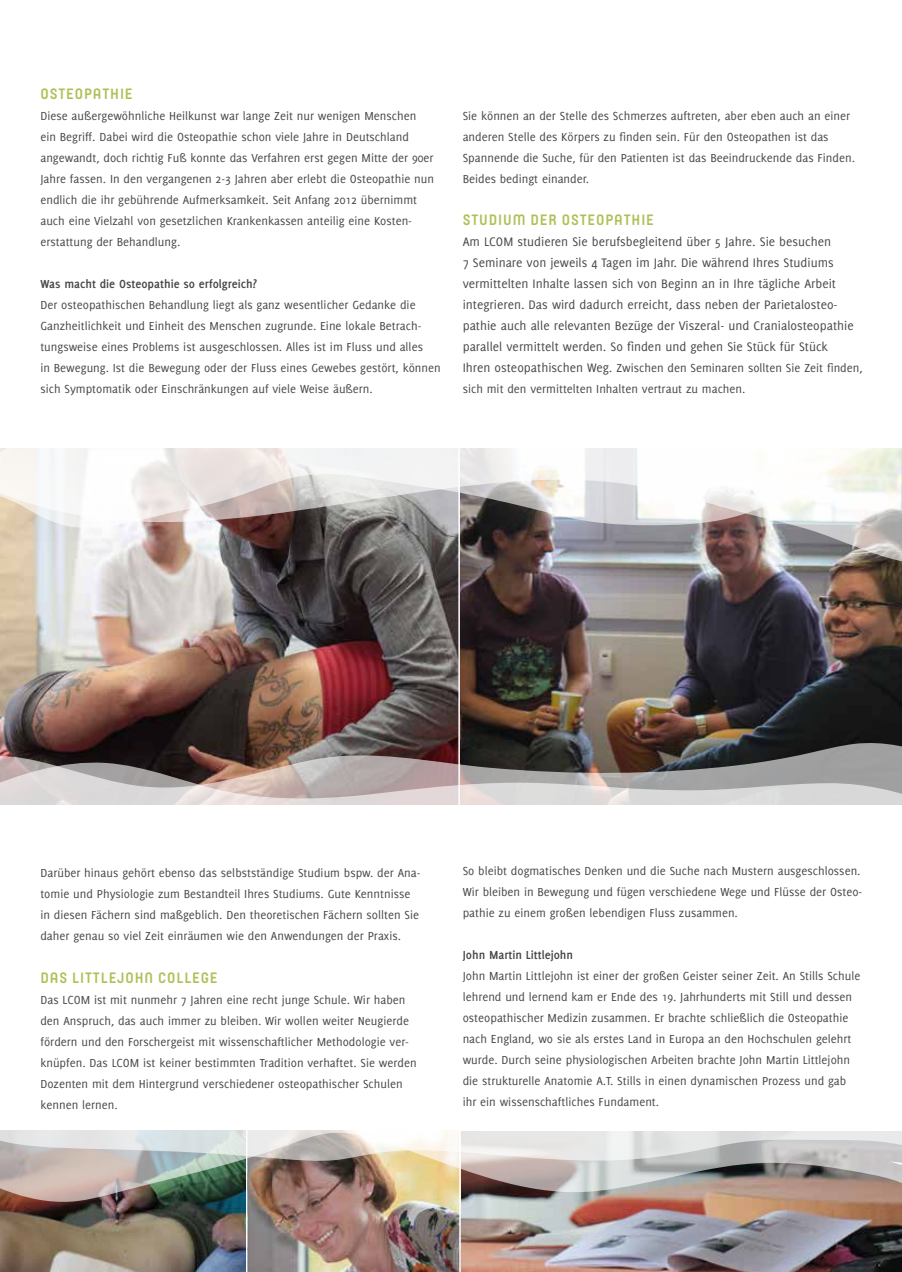
<style>
.page{position:relative;width:902px;height:1272px;background:#fff}
.page>*{position:absolute;margin:0;border:0;box-sizing:border-box;transform-origin:0 0}
.t1{font:700 15px "Yummo";letter-spacing:.06em;color:#afc057}
.t2{font:13.5px/21px "Delicious";color:#484847}
.t3{font:12.75px/21px "Delicious";color:#484847}
.t4{font:700 12.75px "Delicious";color:#484847}
.s1{font-size:13.5px}
</style>
<div class="page">
<img style="left:0;top:568px;width:901px;height:173px">
<hr style="left:458px;top:442px;width:2px;height:381px;background:#fff">
<img style="left:0;top:1205px;width:901px;height:66px">
<hr style="left:246px;top:1119px;width:1px;height:152px;background:#fff">
<hr style="left:459px;top:1121px;width:1px;height:150px;background:#fff">
<img style="left:0;top:448px;width:901px;height:120px">
<img style="left:0;top:1162px;width:901px;height:43px">
<svg style="left:0;top:1130px;width:901px;height:32px;background:#d8d7d5"></svg>
<img style="left:0;top:741px;width:901px;height:20px">
<svg style="left:0;top:761px;width:901px;height:44px;background:#b5aeac"></svg>
<p class="t1" style="left:40px;top:80px;width:94px">OSTEOPATHIE</p>
<p class="t3" style="left:40px;top:105px;width:395px">Diese außergewöhnliche Heilkunst war lange Zeit nur wenigen Menschen ein Begriff. Dabei wird die Osteopathie schon viele Jahre in Deutschland angewandt, doch richtig Fuß konnte das Verfahren erst gegen Mitte der 90er Jahre fassen. In den vergangenen 2-3 Jahren aber erlebt die Osteopathie nun endlich die ihr gebührende Aufmerksamkeit. Seit Anfang 2012 übernimmt auch eine Vielzahl von gesetzlichen Krankenkassen anteilig eine Kosten&shy;erstattung der Behandlung.</p>
<p class="t4" style="left:40px;top:276px;width:218px">Was macht die Osteopathie so erfolgreich?</p>
<p class="t3" style="left:40px;top:294px;width:402px">Der osteopathischen Behandlung liegt als ganz wesentlicher Gedanke die Ganzheitlichkeit und Einheit des Menschen zugrunde. Eine lokale Betrach&shy;tungsweise eines Problems ist ausgeschlossen. Alles ist im Fluss und alles<br>in Bewegung. Ist die Bewegung oder der Fluss eines Gewebes gestört, können sich Symptomatik oder Einschränkungen auf viele Weise äußern.</p>
<p class="t3" style="left:462px;top:105px;width:394px">Sie können an der Stelle des Schmerzes auftreten, aber eben auch an einer anderen Stelle des Körpers zu finden sein. Für den Osteopathen ist das Spannende die Suche, für den Patienten ist das Beeindruckende das Finden.<br>Beides bedingt einander.</p>
<p class="t1" style="left:462px;top:206px;width:193px">STUDIUM DER OSTEOPATHIE</p>
<p class="t2" style="left:462px;top:231px;width:392px">Am LCOM studieren Sie berufsbegleitend über 5 Jahre. Sie besuchen<br>7 Seminare von jeweils 4 Tagen im Jahr. Die während Ihres Studiums vermittelten Inhalte lassen sich von Beginn an in Ihre tägliche Arbeit integrieren. Das wird dadurch erreicht, dass neben der Parietalosteo&shy;pathie auch alle relevanten Bezüge der Viszeral- und Cranialosteopathie parallel vermittelt werden. So finden und gehen Sie Stück für Stück</p>
<p class="t3" style="left:462px;top:357px;width:401px"><span class="s1">Ihren osteopathischen Weg.</span> Zwischen den Seminaren sollten Sie Zeit finden, sich mit den vermittelten Inhalten vertraut zu machen.</p>
<p class="t3" style="left:40px;top:862px;width:381px">Darüber hinaus gehört ebenso das selbstständige Studium bspw. der Ana&shy;tomie und Physiologie zum Bestandteil Ihres Studiums. Gute Kenntnisse in diesen Fächern sind maßgeblich. Den theoretischen Fächern sollten Sie daher genau so viel Zeit einräumen wie den Anwendungen der Praxis.</p>
<p class="t1" style="left:40px;top:964px;width:178px">DAS LITTLEJOHN COLLEGE</p>
<p class="t3" style="left:40px;top:989px;width:378px">Das LCOM ist mit nunmehr 7 Jahren eine recht junge Schule. Wir haben den Anspruch, das auch immer zu bleiben. Wir wollen weiter Neugierde fördern und den Forschergeist mit wissenschaftlicher Methodologie ver&shy;knüpfen. Das LCOM ist keiner bestimmten Tradition verhaftet. Sie werden Dozenten mit dem Hintergrund verschiedener osteopathischer Schulen kennen lernen.</p>
<p class="t3" style="left:462px;top:859px;width:401px">So bleibt dogmatisches Denken und die Suche nach Mustern ausgeschlossen.<br>Wir bleiben in Bewegung und fügen verschiedene Wege und Flüsse der Osteo&shy;pathie zu einem großen lebendigen Fluss zusammen.</p>
<p class="t4" style="left:462px;top:947px;width:112px">John Martin Littlejohn</p>
<p class="t3" style="left:462px;top:964px;width:399px">John Martin Littlejohn ist einer der großen Geister seiner Zeit. An Stills Schule lehrend und lernend kam er Ende des 19. Jahrhunderts mit Still und dessen osteopathischer Medizin zusammen. Er brachte schließlich die Osteopathie nach England, wo sie als erstes Land in Europa an den Hochschulen gelehrt wurde. Durch seine physiologischen Arbeiten brachte John Martin Littlejohn die strukturelle Anatomie A.T. Stills in einen dynamischen Prozess und gab ihr ein wissenschaftliches Fundament.</p>
</div>
